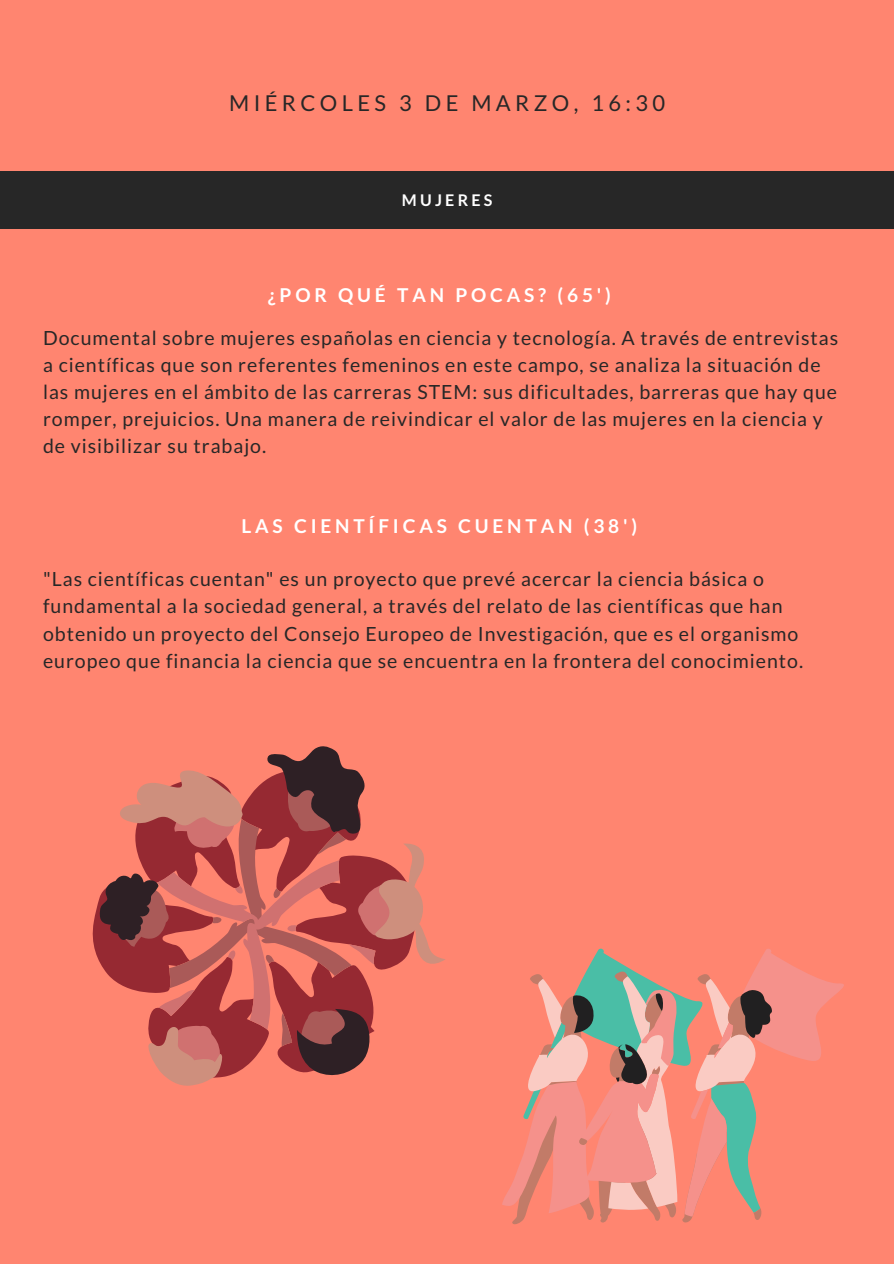
<style>
.page{position:relative;width:894px;height:1264px;background:#fff}
.page>*{position:absolute;margin:0;border:0;box-sizing:border-box;transform-origin:0 0}
.t1{font:21.9px "Lato";letter-spacing:.2em;color:#272727}
.t2{font:19.5px/27px "Lato";letter-spacing:.05em;color:#272727}
.t3{font:700 19.05px "Lato";letter-spacing:.2em;color:#fff}
.t4{font:700 16.05px "Lato";letter-spacing:.2em;color:#fff}
</style>
<div class="page">
<div style="left:0;top:0;width:893px;height:1263px;background:#ff8570"></div>
<div style="left:0;top:172px;width:893px;height:57px;background:#272727"></div>
<svg style="left:502px;top:948px;width:342px;height:275px"></svg>
<svg style="left:92px;top:746px;width:353px;height:339px"></svg>
<p class="t1" style="left:229px;top:90px;width:437px">MIÉRCOLES 3 DE MARZO, 16:30</p>
<p class="t4" style="left:402px;top:190px;width:92px">MUJERES</p>
<p class="t3" style="left:268px;top:283px;width:344px">¿POR QUÉ TAN POCAS? (65')</p>
<p class="t2" style="left:43px;top:324px;width:796px">Documental sobre mujeres españolas en ciencia y tecnología. A través de entrevistas a científicas que son referentes femeninos en este campo, se analiza la situación de las mujeres en el ámbito de las carreras STEM: sus dificultades, barreras que hay que romper, prejuicios. Una manera de reivindicar el valor de las mujeres en la ciencia y de visibilizar su trabajo.</p>
<p class="t3" style="left:241px;top:514px;width:397px">LAS CIENTÍFICAS CUENTAN (38')</p>
<p class="t2" style="left:43px;top:565px;width:761px">"Las científicas cuentan" es un proyecto que prevé acercar la ciencia básica o fundamental a la sociedad general, a través del relato de las científicas que han obtenido un proyecto del Consejo Europeo de Investigación, que es el organismo europeo que financia la ciencia que se encuentra en la frontera del conocimiento.</p>
</div>
